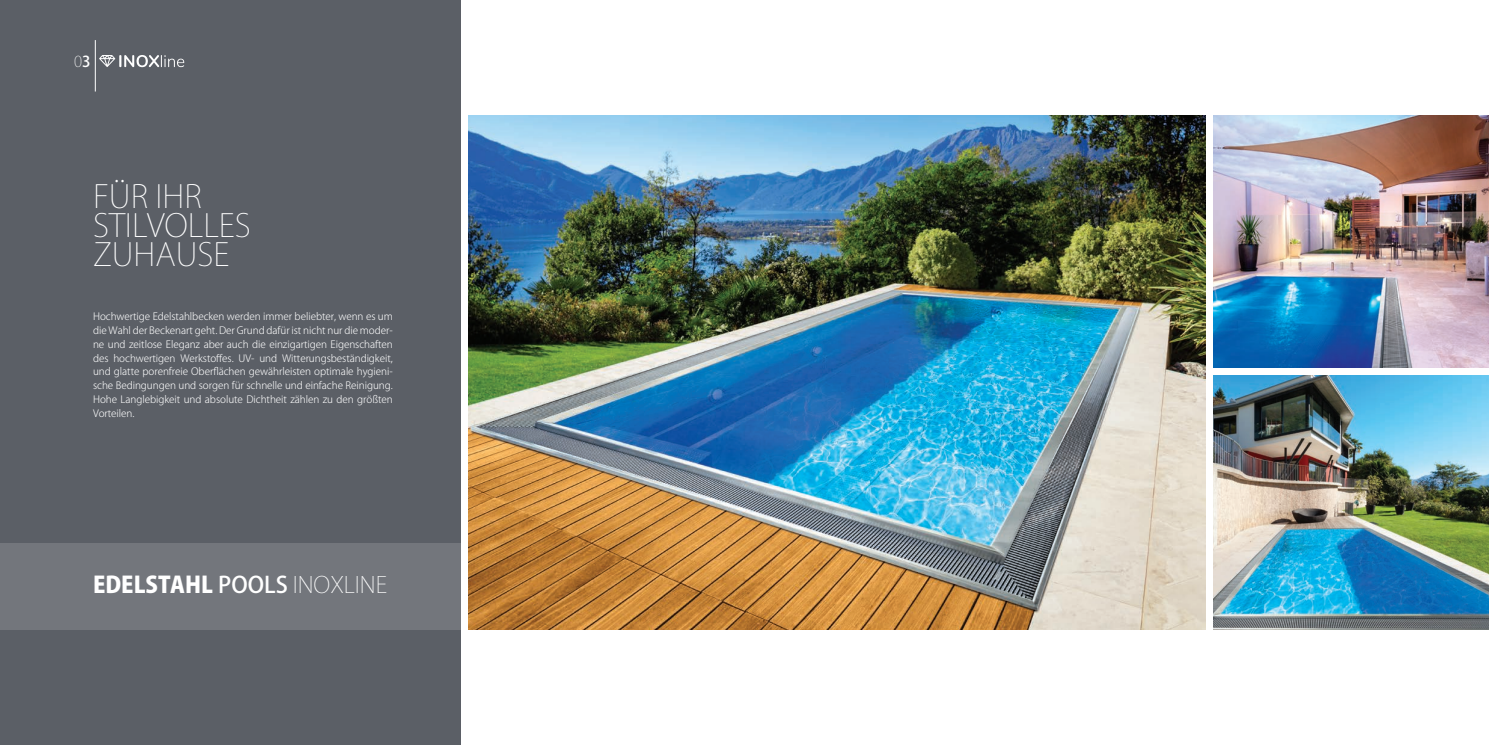
<style>
.page{position:relative;width:1489px;height:745px;background:#fff}
.page>*{position:absolute;margin:0;border:0;box-sizing:border-box;transform-origin:0 0}
.t1{font:200 31.5px/29.2px "Koz Go Pr 6 N";color:#fff}
.t2{font:800 22.5px "Koz Go Pr 6 N";color:#fff}
.t3{font:200 15px "Koz Go Pr 6 N";color:#fff}
.t4{font:300 10px/13.8px "Koz Go Pr 6 N";letter-spacing:-.005em;color:#fff;text-align:justify}
.s1{font-weight:500}
.s2{font-weight:200}
</style>
<div class="page">
<div style="left:0;top:0;width:461px;height:744px;background:#5b5f66"></div>
<svg style="left:99px;top:55px;width:85px;height:12px"></svg>
<hr style="left:95px;top:40px;width:1px;height:51px;background:#fff">
<div style="left:0;top:542px;width:461px;height:87px;background:#73767c"></div>
<img style="left:468px;top:115px;width:737px;height:514px">
<img style="left:1213px;top:115px;width:275px;height:252px">
<img style="left:1213px;top:375px;width:275px;height:254px">
<h3 class="t3" style="left:74px;top:53px;width:18px">0<span class="s1">3</span></h3>
<h1 class="t1" style="left:93px;top:182px;width:159px">FÜR IHR<br>STILVOLLES<br>ZUHAUSE</h1>
<p class="t4" style="left:93px;top:310px;width:301px">Hochwertige Edelstahlbecken werden immer beliebter, wenn es um die Wahl der Beckenart geht. Der Grund dafür ist nicht nur die moder&shy;ne und zeitlose Eleganz aber auch die einzigartigen Eigenschaften des hochwertigen Werkstoffes. UV- und Witterungsbeständigkeit, und glatte porenfreie Oberflächen gewährleisten optimale hygieni&shy;sche Bedingungen und sorgen für schnelle und einfache Reinigung.<br>Hohe Langlebigkeit und absolute Dichtheit zählen zu den größten Vorteilen.</p>
<h2 class="t2" style="left:93px;top:571px;width:296px">EDELSTAHL <span class="s1">POOLS</span> <span class="s2">INOXLINE</span></h2>
</div>
